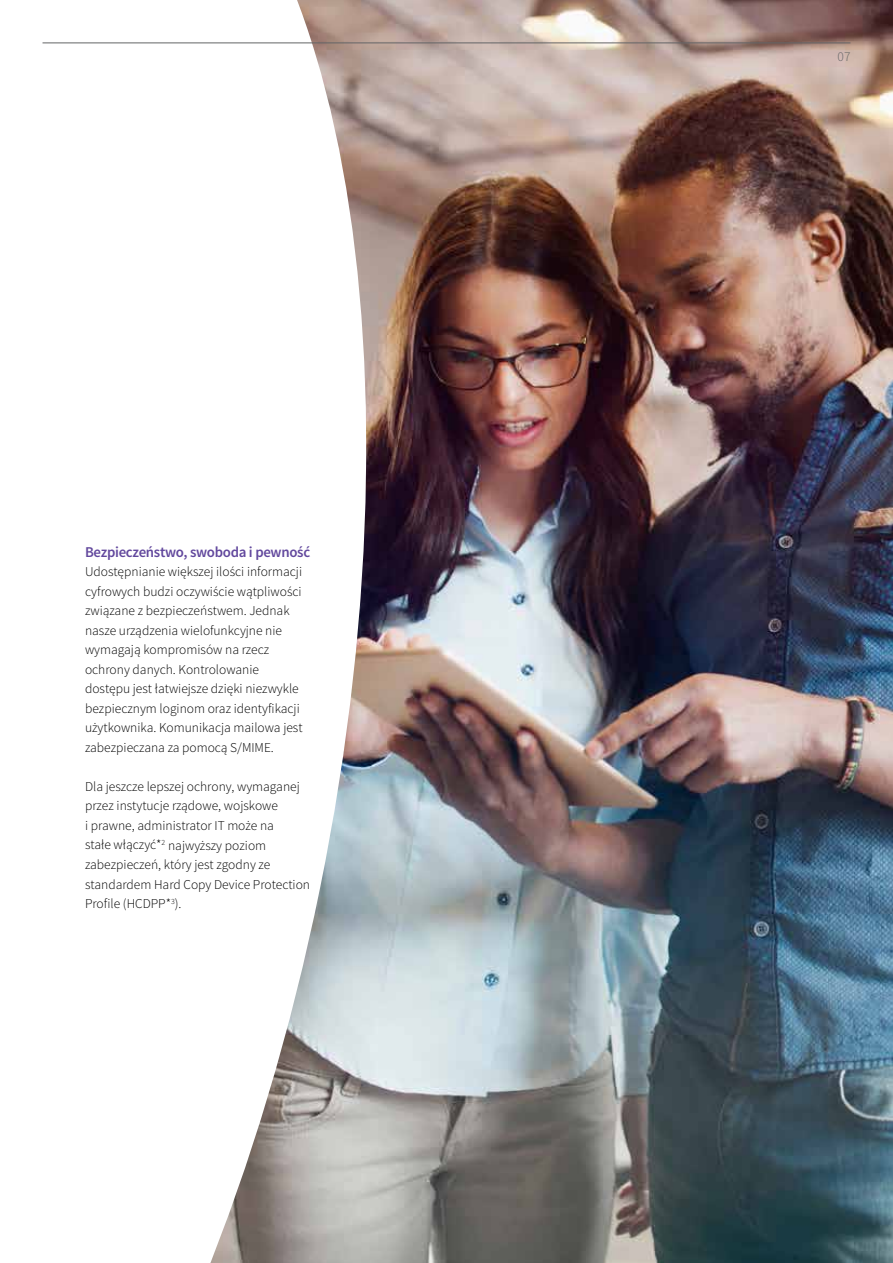
<style>
.page{position:relative;width:893px;height:1263px;background:#fff}
.page>*{position:absolute;margin:0;border:0;box-sizing:border-box;transform-origin:0 0}
.t1{font:600 15px "Source Sans Pro";letter-spacing:-.02em;color:#62489d}
.t2{font:300 13.5px/19.5px "Source Sans Pro";color:#000}
.t3{font:300 13.5px "Source Sans Pro";color:#636466}
</style>
<div class="page">
<img style="left:436px;top:0;width:457px;height:1263px">
<svg style="left:42px;top:0;width:394px;height:1263px"></svg>
<hr style="left:43px;top:43px;width:807px;height:1px;background:#636466">
<p class="t1" style="left:85px;top:542px;width:227px">Bezpieczeństwo, swoboda i pewność</p>
<p class="t2" style="left:85px;top:562px;width:219px">Udostępnianie większej ilości informacji cyfrowych budzi oczywiście wątpliwości związane z bezpieczeństwem. Jednak nasze urządzenia wielofunkcyjne nie wymagają kompromisów na rzecz ochrony danych. Kontrolowanie dostępu jest łatwiejsze dzięki niezwykle bezpiecznym loginom oraz identyfikacji użytkownika. Komunikacja mailowa jest zabezpieczana za pomocą S/MIME.</p>
<p class="t2" style="left:85px;top:777px;width:227px">Dla jeszcze lepszej ochrony, wymaganej przez instytucje rządowe, wojskowe<br>i prawne, administrator IT może na<br>stałe włączyć*<sup>2</sup> najwyższy poziom zabezpieczeń, który jest zgodny ze standardem Hard Copy Device Protection Profile (HCDPP*<sup>3</sup>).</p>
<p class="t3" style="left:837px;top:48px;width:14px">07</p>
</div>
